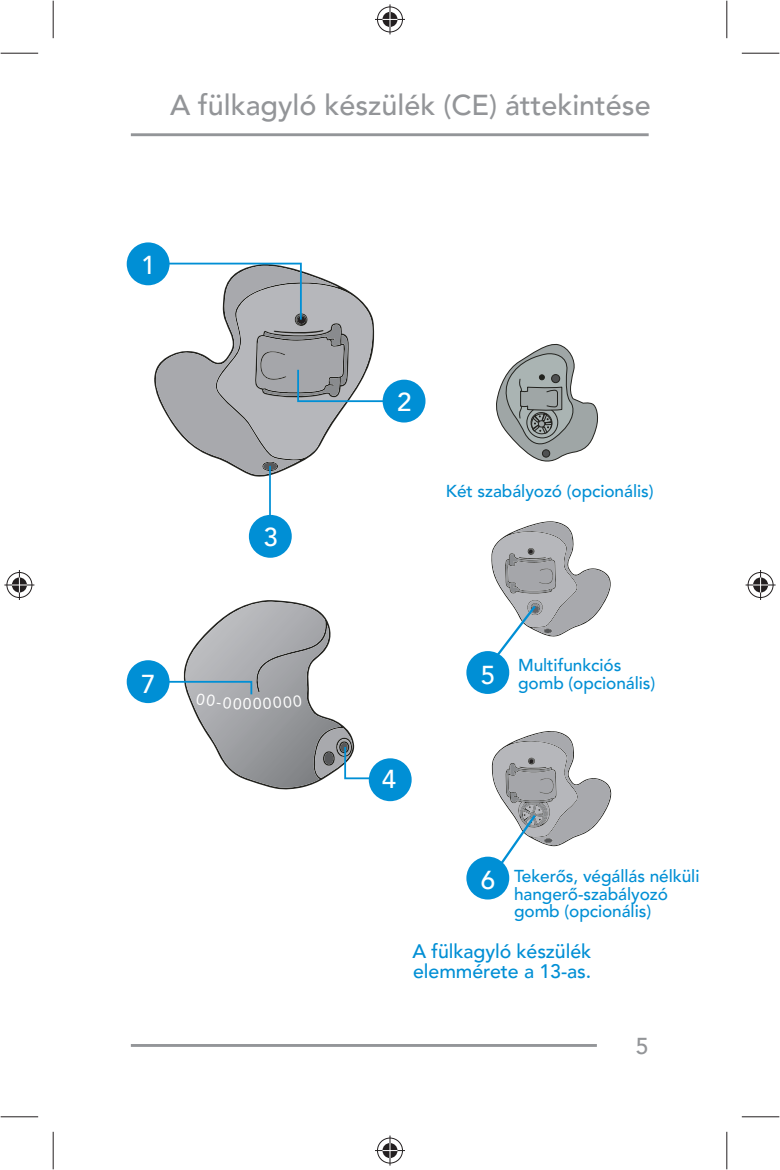
<style>
.page{position:relative;width:780px;height:1170px;background:#fff}
.page>*{position:absolute;margin:0;border:0;box-sizing:border-box;transform-origin:0 0}
.t1{font:500 28.75px "Avenir LT Pro";color:#939598}
.t2{font:500 25.75px "Avenir LT Pro";color:#fff}
.t3{font:500 23px "Avenir LT Pro";color:#939598}
.t4{font:500 19.5px/20.8px "Avenir LT Pro";letter-spacing:-.005em;color:#008fd5}
.t5{font:500 17.25px/17.2px "Avenir LT Pro";letter-spacing:-.005em;color:#008fd5;text-align:center}
.s1{font-size:25.75px;color:#fff}
</style>
<div class="page">
<hr style="left:131px;top:133px;width:517px;height:3px;background:#939598">
<hr style="left:131px;top:1043px;width:466px;height:3px;background:#939598">
<svg style="left:496px;top:343px;width:102px;height:119px"></svg>
<svg style="left:155px;top:281px;width:127px;height:194px"></svg>
<div style="left:249px;top:515px;width:43px;height:42px;background:#008fd5;border-radius:50%"></div>
<hr style="left:269px;top:466px;width:2px;height:56px;background:#008fd5">
<div style="left:127px;top:242px;width:42px;height:43px;background:#008fd5;border-radius:50%"></div>
<div style="left:382px;top:379px;width:43px;height:43px;background:#008fd5;border-radius:50%"></div>
<svg style="left:161px;top:262px;width:230px;height:209px"></svg>
<svg style="left:491px;top:521px;width:120px;height:141px"></svg>
<div style="left:466px;top:651px;width:43px;height:43px;background:#008fd5;border-radius:50%"></div>
<svg style="left:492px;top:731px;width:119px;height:139px"></svg>
<div style="left:466px;top:856px;width:43px;height:43px;background:#008fd5;border-radius:50%"></div>
<div style="left:127px;top:660px;width:42px;height:43px;background:#008fd5;border-radius:50%"></div>
<div style="left:369px;top:758px;width:42px;height:43px;background:#008fd5;border-radius:50%"></div>
<hr style="left:1px;top:53px;width:37px;height:1px;background:#231f20">
<hr style="left:741px;top:53px;width:38px;height:1px;background:#231f20">
<hr style="left:1px;top:1116px;width:37px;height:1px;background:#231f20">
<hr style="left:741px;top:1116px;width:38px;height:1px;background:#231f20">
<hr style="left:53px;top:1px;width:1px;height:37px;background:#231f20">
<hr style="left:53px;top:1131px;width:1px;height:38px;background:#231f20">
<hr style="left:726px;top:1px;width:1px;height:37px;background:#231f20">
<hr style="left:726px;top:1131px;width:1px;height:38px;background:#231f20">
<div style="left:376px;top:5px;width:28px;height:28px;border:3px solid #fff;border-radius:50%"></div>
<hr style="left:375px;top:18px;width:30px;height:3px;background:#fff">
<hr style="left:388px;top:4px;width:3px;height:30px;background:#fff">
<div style="left:381px;top:10px;width:18px;height:18px;border:3px solid #fff;border-radius:50%"></div>
<div style="left:377px;top:7px;width:26px;height:25px;border:1px solid #231f20;border-radius:50%"></div>
<hr style="left:375px;top:19px;width:30px;height:1px;background:#231f20">
<hr style="left:389px;top:4px;width:1px;height:30px;background:#231f20">
<svg style="left:382px;top:12px;width:15px;height:15px"></svg>
<div style="left:376px;top:1136px;width:28px;height:28px;border:3px solid #fff;border-radius:50%"></div>
<hr style="left:375px;top:1148px;width:30px;height:3px;background:#fff">
<hr style="left:388px;top:1135px;width:3px;height:30px;background:#fff">
<div style="left:381px;top:1141px;width:18px;height:18px;border:3px solid #fff;border-radius:50%"></div>
<div style="left:377px;top:1137px;width:26px;height:26px;border:1px solid #231f20;border-radius:50%"></div>
<hr style="left:375px;top:1149px;width:30px;height:1px;background:#231f20">
<hr style="left:389px;top:1135px;width:1px;height:30px;background:#231f20">
<svg style="left:382px;top:1142px;width:15px;height:15px"></svg>
<div style="left:5px;top:571px;width:28px;height:28px;border:3px solid #fff;border-radius:50%"></div>
<hr style="left:4px;top:583px;width:30px;height:3px;background:#fff">
<hr style="left:18px;top:570px;width:3px;height:30px;background:#fff">
<div style="left:10px;top:576px;width:18px;height:18px;border:3px solid #fff;border-radius:50%"></div>
<div style="left:7px;top:572px;width:25px;height:25px;border:1px solid #231f20;border-radius:50%"></div>
<hr style="left:4px;top:584px;width:30px;height:1px;background:#231f20">
<hr style="left:19px;top:570px;width:1px;height:30px;background:#231f20">
<svg style="left:12px;top:577px;width:15px;height:15px"></svg>
<div style="left:746px;top:571px;width:28px;height:28px;border:3px solid #fff;border-radius:50%"></div>
<hr style="left:745px;top:583px;width:30px;height:3px;background:#fff">
<hr style="left:759px;top:570px;width:3px;height:30px;background:#fff">
<div style="left:751px;top:576px;width:18px;height:18px;border:3px solid #fff;border-radius:50%"></div>
<div style="left:747px;top:572px;width:26px;height:25px;border:1px solid #231f20;border-radius:50%"></div>
<hr style="left:745px;top:584px;width:30px;height:1px;background:#231f20">
<hr style="left:760px;top:570px;width:1px;height:30px;background:#231f20">
<svg style="left:753px;top:577px;width:15px;height:15px"></svg>
<svg style="left:152px;top:600px;width:231px;height:190px"></svg>
<h1 class="t1" style="left:170px;top:93px;width:482px">A fülkagyló készülék (CE) áttekintése</h1>
<h2 class="t2" style="left:141px;top:254px;width:16px">1</h2>
<h2 class="t2" style="left:141px;top:673px;width:16px">7</h2>
<h2 class="t2" style="left:263px;top:527px;width:16px">3</h2>
<h2 class="t2" style="left:397px;top:391px;width:16px">2</h2>
<p class="t5" style="left:446px;top:484px;width:209px">Két szabályozó (opcionális)</p>
<h2 class="t2" style="left:382px;top:768px;width:16px">4</h2>
<p class="t5" style="left:481px;top:658px;width:176px">Multifunkciós<br><sup>5</sup> gomb (opcionális)</p>
<p class="t5" style="left:514px;top:869px;width:187px;text-align:left;text-indent:-33px"><span class="s1">6</span> Tekerős, végállás nélküli hangerő-szabályozó gomb (opcionális)</p>
<p class="t4" style="left:412px;top:942px;width:180px">A fülkagyló készülék elemmérete a 13-as.</p>
<h3 class="t3" style="left:635px;top:1036px;width:14px">5</h3>
</div>
